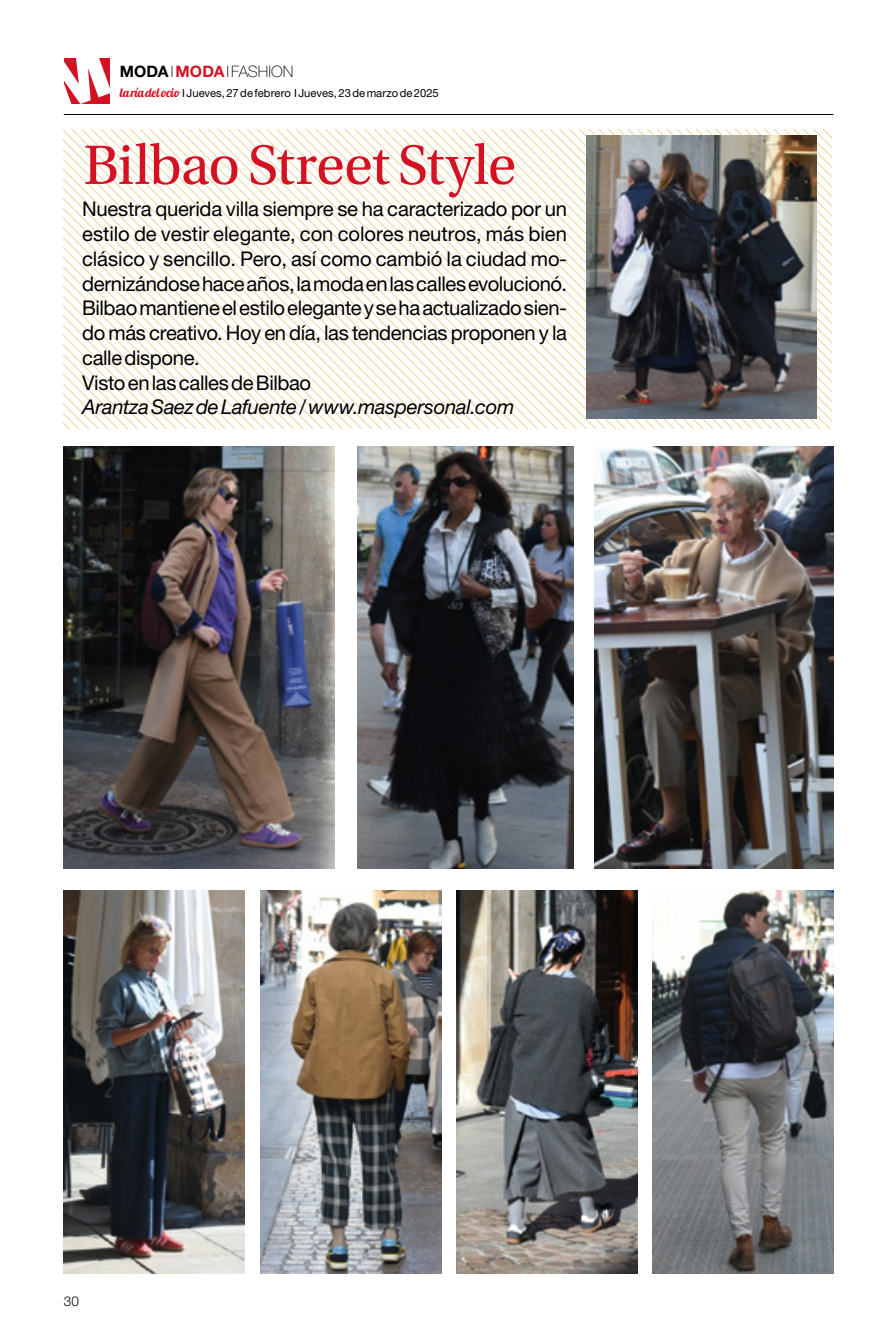
<style>
.page{position:relative;width:893px;height:1340px;background:#fff}
.page>*{position:absolute;margin:0;border:0;box-sizing:border-box;transform-origin:0 0}
.t1{font:58.5px "Utopia Std";letter-spacing:-.02em;color:#d51224}
.t2{font:20.25px/24.8px "Helvetica Neue LT Std";letter-spacing:-.015em;color:#000}
.t3{font:italic 20.25px "Helvetica Neue LT Std";letter-spacing:-.01em;color:#000}
.t4{font:100 15.75px "Helvetica Neue LT Std";color:#000}
.t5{font:300 13.5px "Helvetica Neue LT Std";color:#000}
.t6{font:11.25px "Helvetica Neue LT Std";letter-spacing:.005em;color:#000}
.s1{font-weight:700}
.s2{font-weight:700;color:#d51224}
.s3{font-family:"Lobster 1.4";font-size:12.38px;color:#d51224}
</style>
<div class="page">
<hr style="left:64px;top:114px;width:769px;height:1px;background:#000">
<svg style="left:226px;top:129px;width:605px;height:299px"></svg>
<img style="left:587px;top:135px;width:229px;height:283px">
<img style="left:595px;top:446px;width:239px;height:422px">
<img style="left:358px;top:446px;width:216px;height:422px">
<img style="left:64px;top:891px;width:181px;height:382px">
<img style="left:260px;top:891px;width:181px;height:382px">
<img style="left:456px;top:891px;width:181px;height:382px">
<img style="left:652px;top:891px;width:182px;height:382px">
<img style="left:64px;top:446px;width:271px;height:422px">
<div style="left:64px;top:58px;width:46px;height:46px;background:#d51224"></div>
<p class="t4" style="left:120px;top:62px;width:175px"><span class="s1">MODA</span> I<span class="s2">MODA</span>I FASHION</p>
<p class="t6" style="left:120px;top:87px;width:320px"><span class="s3">la ría del ocio</span> I Jueves, 27 de febrero I Jueves, 23 de marzo de 2025</p>
<h1 class="t1" style="left:83px;top:133px;width:434px">Bilbao Street Style</h1>
<p class="t2" style="left:82px;top:196px;width:486px">Nuestra querida villa siempre se ha caracterizado por un estilo de vestir elegante, con colores neutros, más bien clásico y sencillo. Pero, así como cambió la ciudad mo&shy;dernizándose hace años, la moda en las calles evolucionó.<br>Bilbao mantiene el estilo elegante y se ha actualizado sien&shy;do más creativo. Hoy en día, las tendencias proponen y la calle dispone.<br>Visto en las calles de Bilbao</p>
<p class="t3" style="left:82px;top:395px;width:434px">Arantza Saez de Lafuente / www.maspersonal.com</p>
<p class="t5" style="left:64px;top:1292px;width:17px">30</p>
</div>
